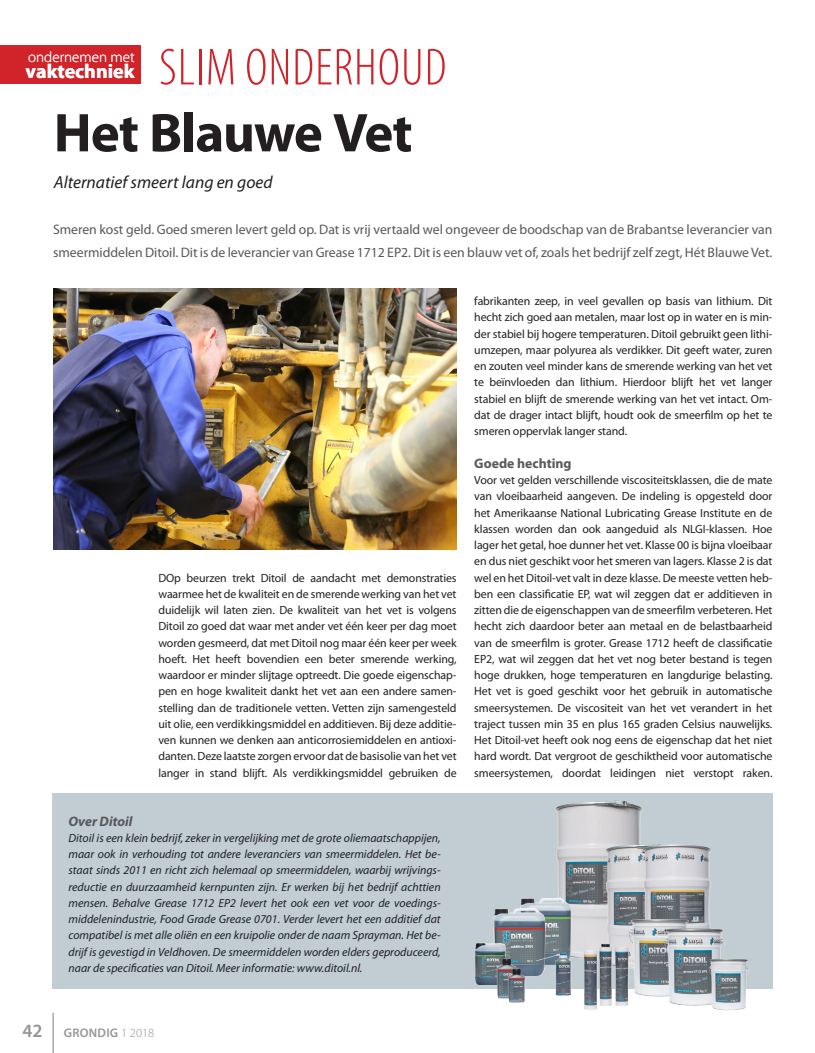
<style>
.page{position:relative;width:815px;height:1053px;background:#fff}
.page>*{position:absolute;margin:0;border:0;box-sizing:border-box;transform-origin:0 0}
.Kop{font:700 55px "Myriad Pro";letter-spacing:-.02em;color:#231f20}
.Rubriek_Profileren{font:300 condensed 52.5px "Myriad Pro";letter-spacing:.02em;color:#d1232a}
.t1{font:700 20px "Myriad Pro";color:#fff}
.Subkop{font:italic 17.5px "Myriad Pro";color:#231f20}
.t2{font:300 15px "Myriad Pro";color:#fff}
.Introtekst{font:13.75px/22.5px "Myriad Pro";letter-spacing:-.005em;color:#57585a}
.Kopje{font:700 13.75px "Myriad Pro";color:#57585a}
.Kopje_kader{font:italic 700 13.75px "Myriad Pro";color:#57585a}
.t3{font:600 12.5px "Myriad Pro";letter-spacing:.02em;color:#939598}
.Platte_tekst{font:11.88px/16.2px "Myriad Pro";letter-spacing:-.01em;color:#231f20;text-align:justify}
.Platte_tekst_kader{font:italic 11.88px/16.2px "Myriad Pro";color:#231f20;text-align:justify}
.s1{font-size:18.75px}
.s2{font-weight:300}
</style>
<div class="page">
<div style="left:0;top:45px;width:141px;height:39px;background:#d1232a"></div>
<hr style="left:53px;top:1012px;width:1px;height:40px;background:#939598">
<div style="left:53px;top:793px;width:404px;height:195px;background:#c1ccd3"></div>
<svg style="left:457px;top:793px;width:315px;height:195px;background:#afb7bd"></svg>
<img style="left:543px;top:800px;width:72px;height:98px">
<img style="left:54px;top:289px;width:403px;height:260px">
<p class="Rubriek_Profileren" style="left:159px;top:36px;width:289px">SLIM ONDERHOUD</p>
<p class="t2" style="left:28px;top:48px;width:108px">ondernemen met</p>
<p class="t1" style="left:26px;top:58px;width:110px">vaktechniek</p>
<p class="Kop" style="left:54px;top:97px;width:360px">Het Blauwe Vet</p>
<p class="Subkop" style="left:54px;top:171px;width:220px">Alternatief smeert lang en goed</p>
<p class="Introtekst" style="left:53px;top:218px;width:721px">Smeren kost geld. Goed smeren levert geld op. Dat is vrij vertaald wel ongeveer de boodschap van de Brabantse leverancier van smeermiddelen Ditoil. Dit is de leverancier van Grease 1712 EP2. Dit is een blauw vet of, zoals het bedrijf zelf zegt, Hét Blauwe Vet.</p>
<p class="Platte_tekst" style="left:158px;top:569px;width:300px">DOp beurzen trekt Ditoil de aandacht met demonstraties waarmee het de kwaliteit en de smerende werking van het vet duidelijk wil laten zien. De kwaliteit van het vet is volgens Ditoil zo goed dat waar met ander vet één keer per dag moet worden gesmeerd, dat met Ditoil nog maar één keer per week hoeft. Het heeft bovendien een beter smerende werking, waardoor er minder slijtage optreedt. Die goede eigenschap&shy;pen en hoge kwaliteit dankt het vet aan een andere samen&shy;stelling dan de traditionele vetten. Vetten zijn samengesteld uit olie, een verdikkingsmiddel en additieven. Bij deze additie&shy;ven kunnen we denken aan anticorrosiemiddelen en antioxi&shy;danten. Deze laatste zorgen ervoor dat de basisolie van het vet langer in stand blijft. Als verdikkingsmiddel gebruiken de</p>
<p class="Kopje_kader" style="left:68px;top:811px;width:65px">Over Ditoil</p>
<p class="Platte_tekst_kader" style="left:68px;top:829px;width:374px">Ditoil is een klein bedrijf, zeker in vergelijking met de grote oliemaatschappijen, maar ook in verhouding tot andere leveranciers van smeermiddelen. Het be&shy;staat sinds 2011 en richt zich helemaal op smeermiddelen, waarbij wrijvings&shy;reductie en duurzaamheid kernpunten zijn. Er werken bij het bedrijf achttien mensen. Behalve Grease 1712 EP2 levert het ook een vet voor de voedings&shy;middelenindustrie, Food Grade Grease 0701. Verder levert het een additief dat compatibel is met alle oliën en een kruipolie onder de naam Sprayman. Het be&shy;drijf is gevestigd in Veldhoven. De smeermiddelen worden elders geproduceerd, naar de specificaties van Ditoil. Meer informatie: www.ditoil.nl.</p>
<p class="Platte_tekst" style="left:474px;top:293px;width:300px">fabrikanten zeep, in veel gevallen op basis van lithium. Dit hecht zich goed aan metalen, maar lost op in water en is min&shy;der stabiel bij hogere temperaturen. Ditoil gebruikt geen lithi&shy;umzepen, maar polyurea als verdikker. Dit geeft water, zuren en zouten veel minder kans de smerende werking van het vet te beïnvloeden dan lithium. Hierdoor blijft het vet langer stabiel en blijft de smerende werking van het vet intact. Om&shy;dat de drager intact blijft, houdt ook de smeerfilm op het te smeren oppervlak langer stand.</p>
<p class="Kopje" style="left:474px;top:454px;width:99px">Goede hechting</p>
<p class="Platte_tekst" style="left:474px;top:471px;width:300px">Voor vet gelden verschillende viscositeitsklassen, die de mate van vloeibaarheid aangeven. De indeling is opgesteld door het Amerikaanse National Lubricating Grease Institute en de klassen worden dan ook aangeduid als NLGI-klassen. Hoe lager het getal, hoe dunner het vet. Klasse 00 is bijna vloeibaar en dus niet geschikt voor het smeren van lagers. Klasse 2 is dat wel en het Ditoil-vet valt in deze klasse. De meeste vetten heb&shy;ben een classificatie EP, wat wil zeggen dat er additieven in zitten die de eigenschappen van de smeerfilm verbeteren. Het hecht zich daardoor beter aan metaal en de belastbaarheid van de smeerfilm is groter. Grease 1712 heeft de classificatie EP2, wat wil zeggen dat het vet nog beter bestand is tegen hoge drukken, hoge temperaturen en langdurige belasting.<br>Het vet is goed geschikt voor het gebruik in automatische smeersystemen. De viscositeit van het vet verandert in het traject tussen min 35 en plus 165 graden Celsius nauwelijks.<br>Het Ditoil-vet heeft ook nog eens de eigenschap dat het niet hard wordt. Dat vergroot de geschiktheid voor automatische smeersystemen, doordat leidingen niet verstopt raken.</p>
<p class="t3" style="left:22px;top:1024px;width:133px"><span class="s1">42</span> GRONDIG <span class="s2">1 2018</span></p>
</div>
